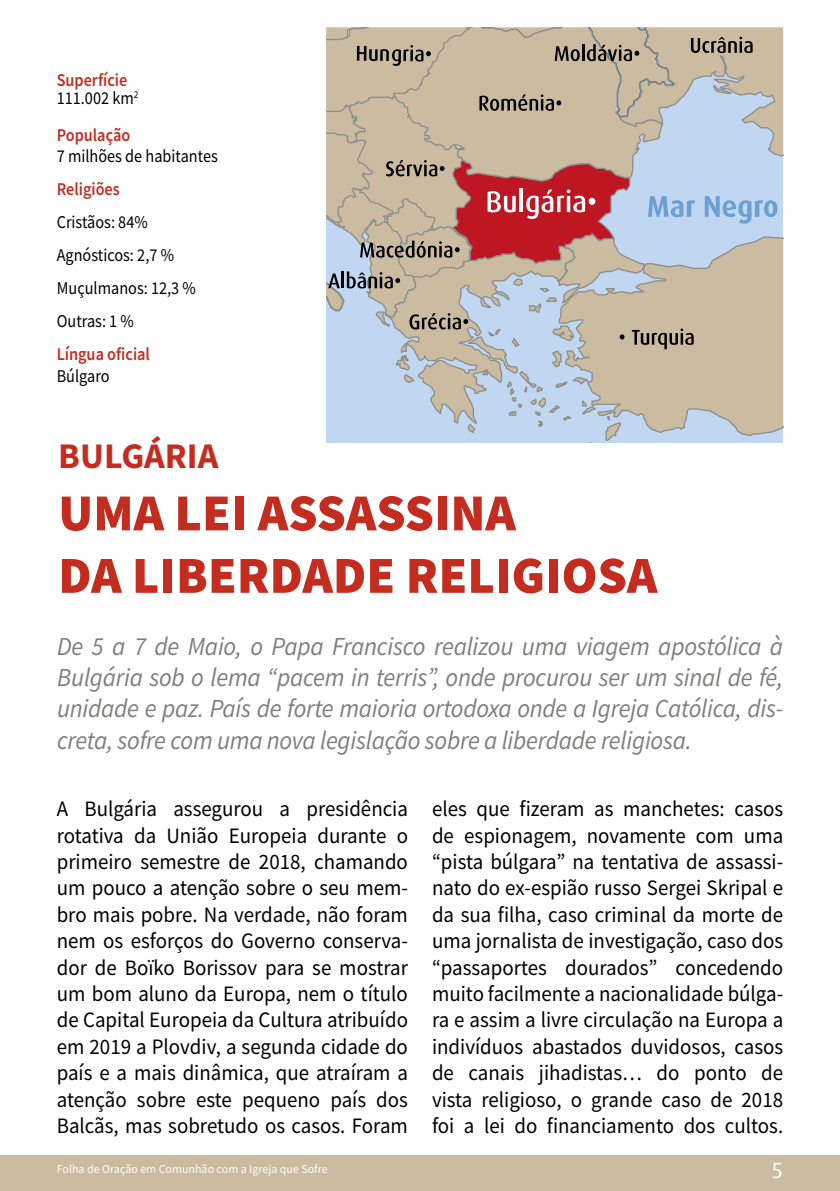
<style>
.page{position:relative;width:840px;height:1191px;background:#fff}
.page>*{position:absolute;margin:0;border:0;box-sizing:border-box;transform-origin:0 0}
.t1{font:900 52px/62.4px "Source Sans Pro";color:#c32c1f}
.t2{font:700 36px "Source Sans Pro";color:#c32c1f}
.t3{font:italic 26px/31.2px "Source Sans Pro";letter-spacing:-.01em;color:#7e7e7d;text-align:justify;scale:.95 1}
.t4{font:22px/26.4px "Source Sans Pro";color:#000;text-align:justify;scale:.95 1}
.t5{font:22px "Dax";color:#fff}
.t6{font:18px/33px "Source Sans Pro";color:#000;scale:.9 1}
.t7{font:600 18px/17.6px "Source Sans Pro";color:#c32c1f;scale:.9 1}
.t8{font:12px "Source Sans Pro";color:#fdfefd}
.s1{font-weight:400;color:#000}
</style>
<div class="page">
<div style="left:0;top:1155px;width:839px;height:36px;background:#cbbba0"></div>
<div style="left:375px;top:416px;width:170px;height:26px;background:#c1d6f1"></div>
<svg style="left:545px;top:233px;width:237px;height:209px;background:#c2cad2"></svg>
<svg style="left:326px;top:27px;width:451px;height:389px;background:#bfb1a9"></svg>
<p class="t7" style="left:57px;top:71px;width:92px">Superfície<br><span class="s1">111.002 km</span><sup>2</sup></p>
<p class="t7" style="left:57px;top:126px;width:83px">População</p>
<p class="t6" style="left:57px;top:140px;width:180px">7 milhões de habitantes</p>
<p class="t7" style="left:57px;top:180px;width:72px">Religiões</p>
<p class="t6" style="left:57px;top:206px;width:156px">Cristãos: 84%<br>Agnósticos: 2,7 %<br>Muçulmanos: 12,3 %<br>Outras: 1 %</p>
<p class="t7" style="left:57px;top:345px;width:105px">Língua oficial</p>
<p class="t6" style="left:57px;top:359px;width:60px">Búlgaro</p>
<h2 class="t2" style="left:58px;top:431px;width:161px">BULGÁRIA</h2>
<h1 class="t1" style="left:58px;top:481px;width:600px">UMA LEI ASSASSINA<br>DA LIBERDADE RELIGIOSA</h1>
<p class="t3" style="left:57px;top:630px;width:765px">De 5 a 7 de Maio, o Papa Francisco realizou uma viagem apostólica à Bulgária sob o lema “pacem in terris”, onde procurou ser um sinal de fé, unidade e paz. País de forte maioria ortodoxa onde a Igreja Católica, dis&shy;creta, sofre com uma nova legislação sobre a liberdade religiosa.</p>
<p class="t4" style="left:57px;top:795px;width:371px">A Bulgária assegurou a presidência rotativa da União Europeia durante o primeiro semestre de 2018, chamando um pouco a atenção sobre o seu mem&shy;bro mais pobre. Na verdade, não foram nem os esforços do Governo conserva&shy;dor de Boïko Borissov para se mostrar um bom aluno da Europa, nem o título de Capital Europeia da Cultura atribuído em 2019 a Plovdiv, a segunda cidade do país e a mais dinâmica, que atraíram a atenção sobre este pequeno país dos Balcãs, mas sobretudo os casos. Foram</p>
<p class="t4" style="left:432px;top:795px;width:371px">eles que fizeram as manchetes: casos de espionagem, novamente com uma “pista búlgara” na tentativa de assassi&shy;nato do ex-espião russo Sergei Skripal e da sua filha, caso criminal da morte de uma jornalista de investigação, caso dos “passaportes dourados” concedendo muito facilmente a nacionalidade búlga&shy;ra e assim a livre circulação na Europa a indivíduos abastados duvidosos, casos de canais jihadistas… do ponto de vista religioso, o grande caso de 2018 foi a lei do financiamento dos cultos.</p>
<p class="t8" style="left:57px;top:1161px;width:272px">Folha de Oração em Comunhão com a Igreja que Sofre</p>
<p class="t5" style="left:771px;top:1157px;width:13px">5</p>
</div>
